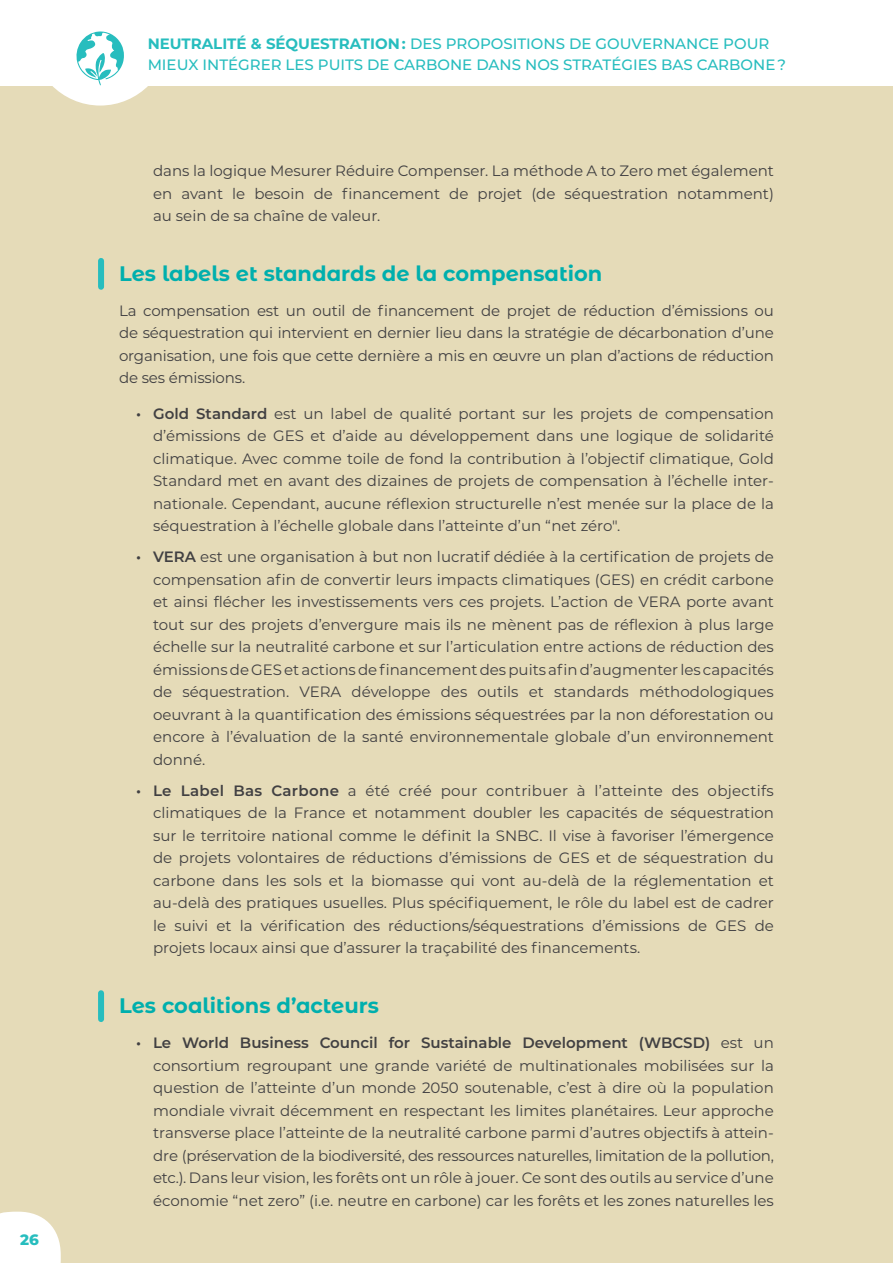
<style>
.page{position:relative;width:893px;height:1263px;background:#fff}
.page>*{position:absolute;margin:0;border:0;box-sizing:border-box;transform-origin:0 0}
.t1{font:700 21px "Montserrat Alternates";color:#00afad}
.t2{font:15px/22.5px "Montserrat";color:#414042;text-align:justify}
.t3{font:500 15px/21px "Montserrat";color:#27bdbe}
.t4{font:800 15px "Montserrat";color:#27bdbe}
.s1{font-weight:700}
.s2{font-weight:600}
</style>
<div class="page">
<div style="left:0;top:86px;width:893px;height:1177px;background:#e5dbb8"></div>
<svg style="left:0;top:1212px;width:61px;height:51px"></svg>
<svg style="left:31px;top:31px;width:139px;height:75px"></svg>
<div style="left:98px;top:261px;width:6px;height:26px;background:#27bdbe"></div>
<div style="left:98px;top:993px;width:6px;height:26px;background:#27bdbe"></div>
<p class="t4" style="left:20px;top:1229px;width:21px">26</p>
<p class="t3" style="left:148px;top:33px;width:640px"><span class="s1">NEUTRALITÉ &amp; SÉQUESTRATION :</span> DES PROPOSITIONS DE GOUVERNANCE POUR<br>MIEUX INTÉGRER LES PUITS DE CARBONE DANS NOS STRATÉGIES BAS CARBONE ?</p>
<p class="t2" style="left:153px;top:159px;width:622px">dans la logique Mesurer Réduire Compenser. La méthode A to Zero met également en avant le besoin de financement de projet (de séquestration notamment) au sein de sa chaîne de valeur.</p>
<h1 class="t1" style="left:119px;top:258px;width:485px">Les labels et standards de la compensation</h1>
<p class="t2" style="left:119px;top:299px;width:656px">La compensation est un outil de financement de projet de réduction d’émissions ou de séquestration qui intervient en dernier lieu dans la stratégie de décarbonation d’une organisation, une fois que cette dernière a mis en œuvre un plan d’actions de réduction de ses émissions.</p>
<p class="t2" style="left:153px;top:402px;width:622px;text-indent:-17px"><span class="s2">• Gold Standard</span> est un label de qualité portant sur les projets de compensation d’émissions de GES et d’aide au développement dans une logique de solidarité climatique. Avec comme toile de fond la contribution à l’objectif climatique, Gold Standard met en avant des dizaines de projets de compensation à l’échelle inter&shy;nationale. Cependant, aucune réflexion structurelle n’est menée sur la place de la séquestration à l’échelle globale dans l’atteinte d’un “net zéro".</p>
<p class="t2" style="left:153px;top:545px;width:622px;text-indent:-17px"><span class="s2">• VERA</span> est une organisation à but non lucratif dédiée à la certification de projets de compensation afin de convertir leurs impacts climatiques (GES) en crédit carbone et ainsi flécher les investissements vers ces projets. L’action de VERA porte avant tout sur des projets d’envergure mais ils ne mènent pas de réflexion à plus large échelle sur la neutralité carbone et sur l’articulation entre actions de réduction des émissions de GES et actions de financement des puits afin d’augmenter les capacités de séquestration. VERA développe des outils et standards méthodologiques oeuvrant à la quantification des émissions séquestrées par la non déforestation ou encore à l’évaluation de la santé environnementale globale d’un environnement donné.</p>
<p class="t2" style="left:153px;top:779px;width:622px;text-indent:-17px"><span class="s2">• Le Label Bas Carbone</span> a été créé pour contribuer à l’atteinte des objectifs climatiques de la France et notamment doubler les capacités de séquestration sur le territoire national comme le définit la SNBC. Il vise à favoriser l’émergence de projets volontaires de réductions d’émissions de GES et de séquestration du carbone dans les sols et la biomasse qui vont au-delà de la réglementation et au-delà des pratiques usuelles. Plus spécifiquement, le rôle du label est de cadrer le suivi et la vérification des réductions/séquestrations d’émissions de GES de projets locaux ainsi que d’assurer la traçabilité des financements.</p>
<h1 class="t1" style="left:119px;top:990px;width:261px">Les coalitions d’acteurs</h1>
<p class="t2" style="left:153px;top:1031px;width:622px;text-indent:-17px"><span class="s2">• Le World Business Council for Sustainable Development (WBCSD)</span> est un consortium regroupant une grande variété de multinationales mobilisées sur la question de l’atteinte d’un monde 2050 soutenable, c’est à dire où la population mondiale vivrait décemment en respectant les limites planétaires. Leur approche transverse place l’atteinte de la neutralité carbone parmi d’autres objectifs à attein&shy;dre (préservation de la biodiversité, des ressources naturelles, limitation de la pollution, etc.). Dans leur vision, les forêts ont un rôle à jouer. Ce sont des outils au service d’une économie “net zero” (i.e. neutre en carbone) car les forêts et les zones naturelles les</p>
</div>
